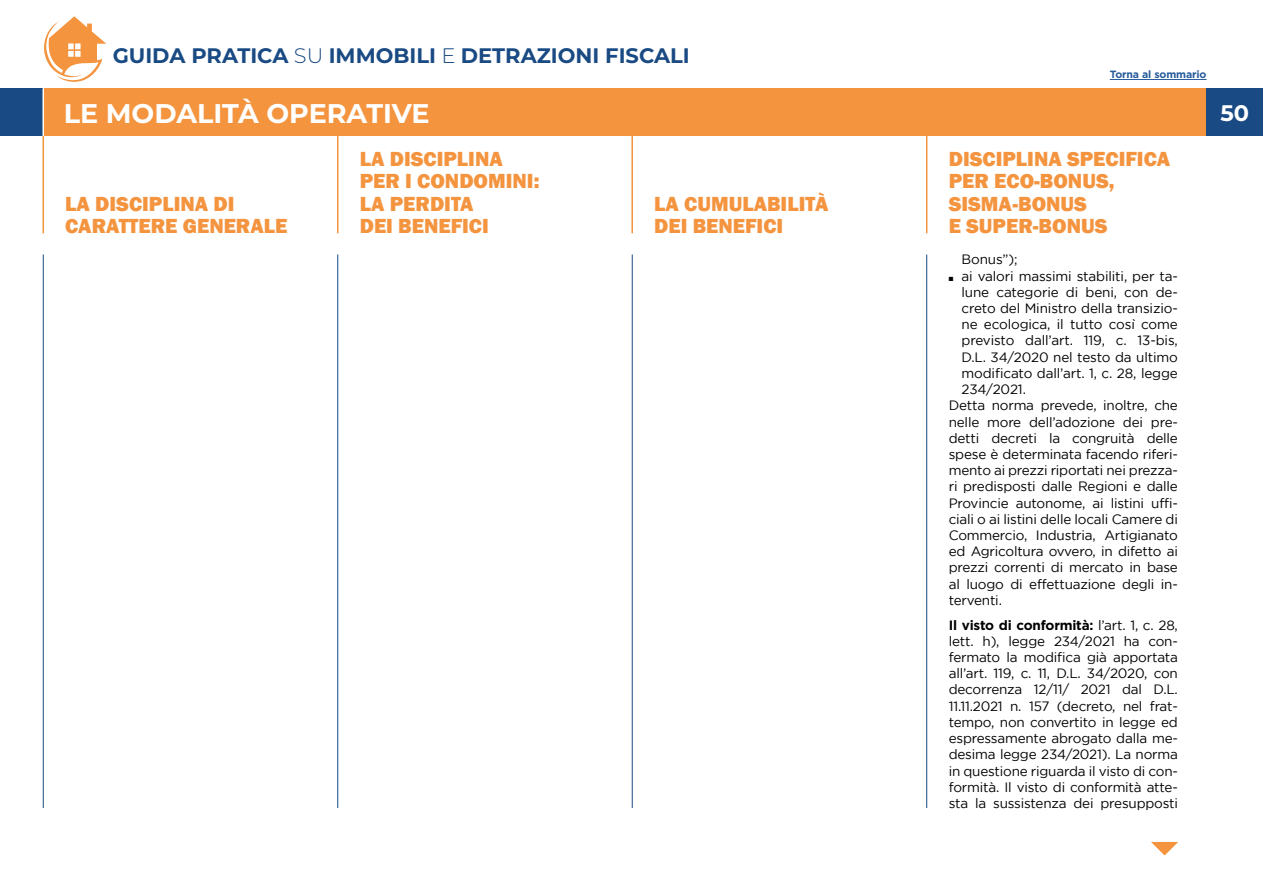
<style>
.page{position:relative;width:1263px;height:893px;background:#fff}
.page>*{position:absolute;margin:0;border:0;box-sizing:border-box;transform-origin:0 0}
.t1{font:700 27px "Montserrat";color:#fff}
.t2{font:700 22.5px "Montserrat";color:#fff}
.t3{font:800 21px/22.5px "Franklin Gothic";color:#f4943f}
.t4{font:700 21px "Montserrat";color:#194a83}
.t5{font:13.5px/16.2px "Gotham";letter-spacing:-.015em;color:#000;text-align:justify}
.t6{font:700 13.5px "Gotham Pro";letter-spacing:-.015em;color:#000}
.t7{font:700 10.5px "Gotham Pro";letter-spacing:-.01em;color:#275b9b}
.s1{font-weight:300}
.s2{font-family:"Gotham";font-weight:400}
</style>
<div class="page">
<div style="left:0;top:89px;width:43px;height:47px;background:#194a83"></div>
<div style="left:44px;top:89px;width:1162px;height:47px;background:#f4943f"></div>
<hr style="left:926px;top:136px;width:1px;height:97px;background:#f4943f">
<hr style="left:926px;top:255px;width:1px;height:553px;background:#194a83">
<hr style="left:631px;top:136px;width:2px;height:97px;background:#f4943f">
<hr style="left:632px;top:255px;width:1px;height:553px;background:#194a83">
<hr style="left:337px;top:136px;width:1px;height:97px;background:#f4943f">
<hr style="left:337px;top:255px;width:1px;height:553px;background:#194a83">
<hr style="left:43px;top:136px;width:1px;height:97px;background:#f4943f">
<svg style="left:44px;top:16px;width:62px;height:66px"></svg>
<div style="left:1206px;top:89px;width:57px;height:47px;background:#194a83"></div>
<hr style="left:1110px;top:79px;width:96px;height:1px;background:#275b9b">
<svg style="left:1151px;top:842px;width:27px;height:13px"></svg>
<hr style="left:43px;top:255px;width:1px;height:553px;background:#194a83">
<h3 class="t4" style="left:113px;top:41px;width:579px">GUIDA PRATICA <span class="s1">SU</span> IMMOBILI <span class="s1">E</span> DETRAZIONI FISCALI</h3>
<h1 class="t1" style="left:64px;top:94px;width:367px">LE MODALITÀ OPERATIVE</h1>
<h3 class="t3" style="left:65px;top:192px;width:224px">LA DISCIPLINA DI<br>CARATTERE GENERALE</h3>
<h3 class="t3" style="left:360px;top:147px;width:181px">LA DISCIPLINA<br>PER I CONDOMINI:<br>LA PERDITA<br>DEI BENEFICI</h3>
<h3 class="t3" style="left:654px;top:192px;width:176px">LA CUMULABILITÀ<br>DEI BENEFICI</h3>
<p class="t7" style="left:1110px;top:68px;width:98px">Torna al sommario</p>
<h3 class="t3" style="left:949px;top:147px;width:223px">DISCIPLINA SPECIFICA<br>PER ECO-BONUS,<br>SISMA-BONUS<br>E SUPER-BONUS</h3>
<p class="t5" style="left:961px;top:251px;width:58px">Bonus”);</p>
<p class="t5" style="left:949px;top:267px;width:231px">■ ai valori massimi stabiliti, per ta-</p>
<p class="t5" style="left:961px;top:284px;width:218px">lune categorie di beni, con de-</p>
<p class="t5" style="left:961px;top:300px;width:218px">creto del Ministro della transizio-</p>
<p class="t5" style="left:961px;top:316px;width:218px">ne ecologica, il tutto così come</p>
<p class="t5" style="left:961px;top:332px;width:218px">previsto dall’art. 119, c. 13-bis,</p>
<p class="t5" style="left:961px;top:349px;width:218px">D.L. 34/2020 nel testo da ultimo</p>
<p class="t5" style="left:961px;top:365px;width:218px">modificato dall’art. 1, c. 28, legge</p>
<p class="t5" style="left:961px;top:381px;width:66px">234/2021.</p>
<p class="t5" style="left:949px;top:397px;width:231px">Detta norma prevede, inoltre, che</p>
<p class="t5" style="left:949px;top:413px;width:231px">nelle more dell’adozione dei pre-</p>
<p class="t5" style="left:949px;top:430px;width:231px">detti decreti la congruità delle</p>
<p class="t5" style="left:949px;top:446px;width:231px">spese è determinata facendo riferi-</p>
<p class="t5" style="left:949px;top:462px;width:231px">mento ai prezzi riportati nei prezza-</p>
<p class="t5" style="left:949px;top:478px;width:231px">ri predisposti dalle Regioni e dalle</p>
<p class="t5" style="left:949px;top:494px;width:231px">Provincie autonome, ai listini uffi-</p>
<p class="t5" style="left:949px;top:511px;width:231px">ciali o ai listini delle locali Camere di</p>
<p class="t5" style="left:949px;top:527px;width:231px">Commercio, Industria, Artigianato</p>
<p class="t5" style="left:949px;top:543px;width:231px">ed Agricoltura ovvero, in difetto ai</p>
<p class="t5" style="left:949px;top:559px;width:231px">prezzi correnti di mercato in base</p>
<p class="t5" style="left:949px;top:576px;width:231px">al luogo di effettuazione degli in-</p>
<p class="t5" style="left:949px;top:592px;width:55px">terventi.</p>
<p class="t6" style="left:949px;top:617px;width:231px">Il visto di conformità: <span class="s2">l’art. 1, c. 28,</span></p>
<p class="t5" style="left:949px;top:633px;width:231px">lett. h), legge 234/2021 ha con&shy;fermato la modifica già apportata all’art. 119, c. 11, D.L. 34/2020, con decorrenza 12/11/ 2021 dal D.L.<br>11.11.2021 n. 157 (decreto, nel frat&shy;tempo, non convertito in legge ed espressamente abrogato dalla me&shy;desima legge 234/2021). La norma in questione riguarda il visto di con&shy;formità. Il visto di conformità atte&shy;sta la sussistenza dei presupposti</p>
<h2 class="t2" style="left:1220px;top:97px;width:30px">50</h2>
</div>
